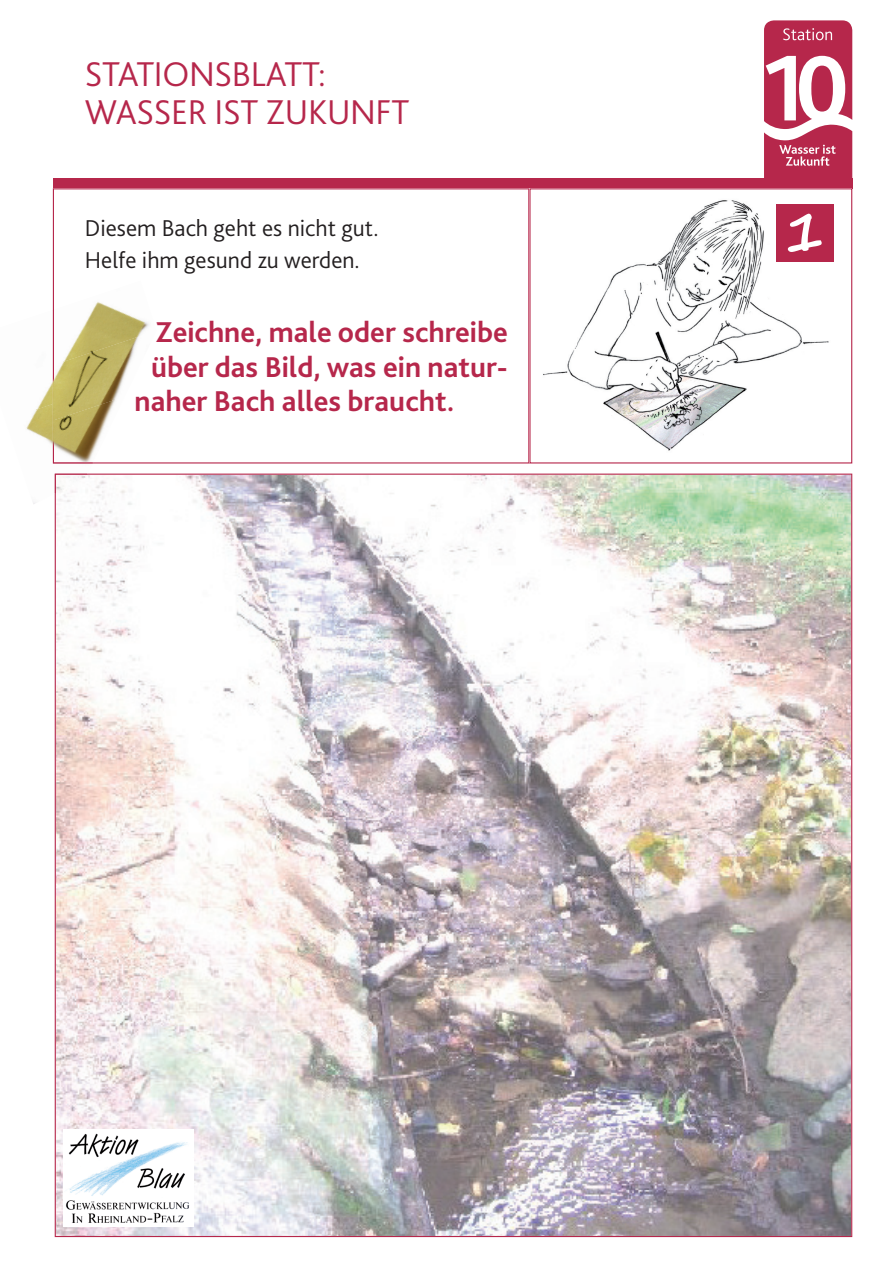
<style>
.page{position:relative;width:893px;height:1263px;background:#fff}
.page>*{position:absolute;margin:0;border:0;box-sizing:border-box;transform-origin:0 0}
.t1{font:300 36px/37.5px "Bliss 2";letter-spacing:-.01em;color:#b6274b}
.t2{font:700 30px "Bliss 2";color:#b6274b}
.t3{font:300 24px/31.5px "Bliss 2";color:#231f20}
</style>
<div class="page">
<img style="left:55px;top:474px;width:797px;height:763px">
<div style="left:53px;top:179px;width:799px;height:10px;background:#b6274b"></div>
<svg style="left:764px;top:20px;width:88px;height:159px"></svg>
<img style="left:63px;top:1130px;width:131px;height:97px">
<svg style="left:53px;top:188px;width:476px;height:275px"></svg>
<img style="left:543px;top:200px;width:291px;height:251px">
<img style="left:40px;top:310px;width:13px;height:94px">
<img style="left:26px;top:404px;width:66px;height:101px">
<img style="left:55px;top:474px;width:33px;height:20px">
<img style="left:54px;top:281px;width:102px;height:50px">
<img style="left:93px;top:331px;width:63px;height:89px">
<img style="left:93px;top:396px;width:32px;height:66px">
<img style="left:53px;top:310px;width:40px;height:153px">
<div style="left:776px;top:204px;width:57px;height:57px;background:#b6274b"></div>
<svg style="left:788px;top:214px;width:34px;height:38px"></svg>
<p class="t1" style="left:85px;top:55px;width:326px">STATIONSBLATT:<br>WASSER IST ZUKUNFT</p>
<p class="t3" style="left:85px;top:212px;width:295px">Diesem Bach geht es nicht gut.<br>Helfe ihm gesund zu werden.</p>
<p class="t2" style="left:156px;top:313px;width:354px">Zeichne, male oder schreibe</p>
<p class="t2" style="left:151px;top:348px;width:358px">über das Bild, was ein natur-</p>
<p class="t2" style="left:135px;top:382px;width:321px">naher Bach alles braucht.</p>
</div>
